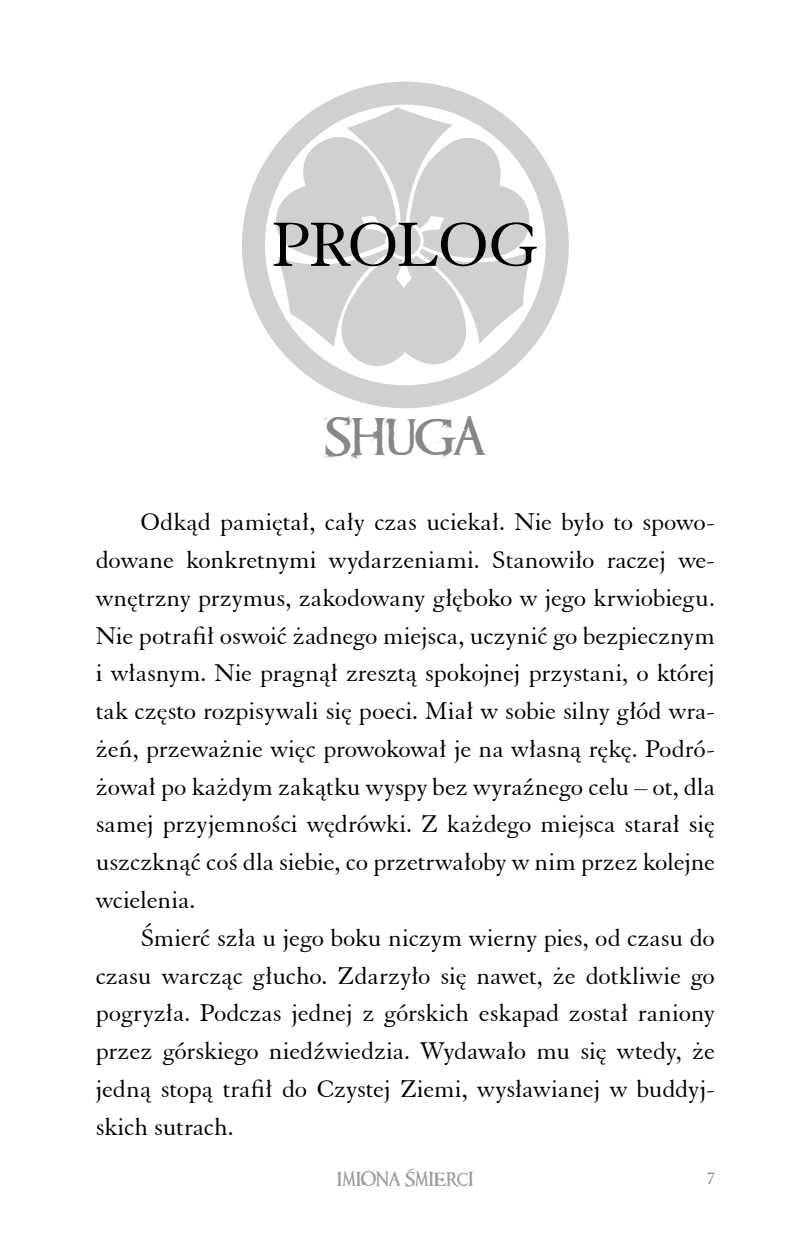
<style>
.page{position:relative;width:798px;height:1244px;background:#fff}
.page>*{position:absolute;margin:0;border:0;box-sizing:border-box;transform-origin:0 0}
.t1{font:67.5px "Elega Garmnd EU";letter-spacing:-.02em;color:#000}
.t2{font:48.6px "Requiem";letter-spacing:-.025em;color:#868786}
.t3{font:26.1px/37.8px "Elega Garmnd EU";letter-spacing:-.005em;color:#000;text-align:justify}
.t4{font:18.22px "Requiem";color:#9c9c9d}
.t5{font:18px "Elega Garmnd EU";color:#868786}
.s1{font-size:18px}
</style>
<div class="page">
<svg style="left:407px;top:1167px;width:7px;height:4px"></svg>
<svg style="left:242px;top:82px;width:326px;height:326px;fill:#cfd0d0"></svg>
<h1 class="t1" style="left:271px;top:204px;width:269px">PROLOG</h1>
<h2 class="t2" style="left:325px;top:412px;width:161px">SHUGA</h2>
<p class="t3" style="left:96px;top:503px;width:620px;text-indent:45px">Odkąd pamiętał, cały czas uciekał. Nie było to spowo&shy;dowane konkretnymi wydarzeniami. Stanowiło raczej we&shy;wnętrzny przymus, zakodowany głęboko w jego krwiobiegu.<br>Nie potrafił oswoić żadnego miejsca, uczynić go bezpiecznym i własnym. Nie pragnął zresztą spokojnej przystani, o której tak często rozpisywali się poeci. Miał w sobie silny głód wra&shy;żeń, przeważnie więc prowokował je na własną rękę. Podró&shy;żował po każdym zakątku wyspy bez wyraźnego celu – ot, dla samej przyjemności wędrówki. Z każdego miejsca starał się uszczknąć coś dla siebie, co przetrwałoby w nim przez kolejne wcielenia.</p>
<p class="t3" style="left:96px;top:919px;width:620px;text-indent:45px">Śmierć szła u jego boku niczym wierny pies, od czasu do czasu warcząc głucho. Zdarzyło się nawet, że dotkliwie go pogryzła. Podczas jednej z górskich eskapad został raniony przez górskiego niedźwiedzia. Wydawało mu się wtedy, że jedną stopą trafił do Czystej Ziemi, wysławianej w buddyj&shy;skich sutrach.</p>
<p class="t4" style="left:337px;top:1170px;width:138px"><span class="s1">IMIONA</span> SMIERCI</p>
<p class="t5" style="left:706px;top:1167px;width:10px">7</p>
</div>
